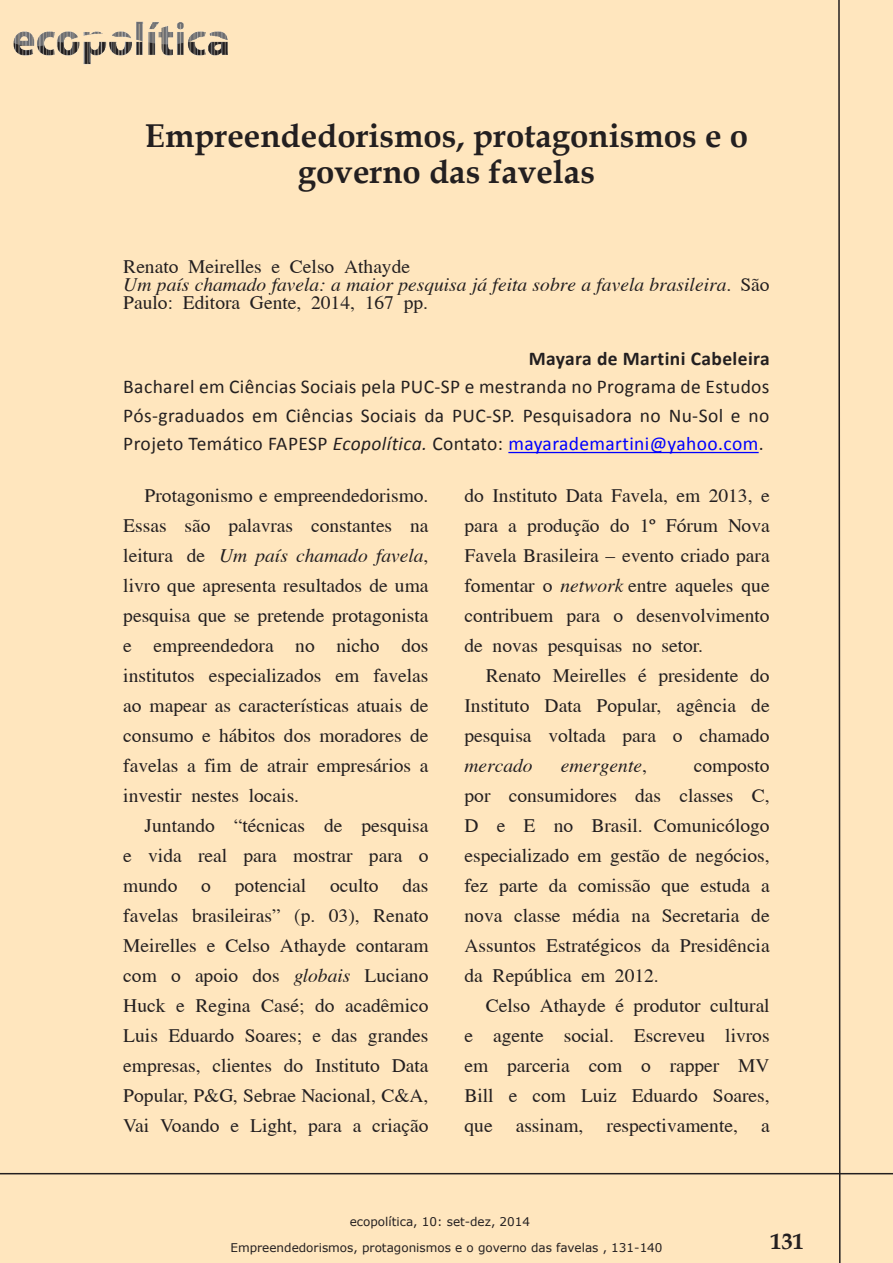
<style>
.page{position:relative;width:893px;height:1263px;background:#fff}
.page>*{position:absolute;margin:0;border:0;box-sizing:border-box;transform-origin:0 0}
.t1{font:700 33px/36px "Book Antiqua";color:#231f20;text-align:center}
._4__intertítulo{font:700 22.5px "Book Antiqua";color:#231f20}
._6__corpo_resenha_e{font:19.5px/30px "Cardiff";color:#231f20;text-align:justify}
._7__descrição_autor{font:19.5px/28.5px "Calibri";letter-spacing:.02em;color:#231f20;text-align:justify}
._6_bibliografia_corp{font:italic 19.5px/18px "Cardiff";color:#231f20}
._6_bibliografia_corp-2{font:19.5px "Cardiff";color:#231f20}
._7__descrição_autor-2{font:700 19.5px "Calibri";letter-spacing:.02em;color:#231f20}
._6__corpo_resenha_e-2{font:italic 19.5px "Cardiff";color:#231f20}
.t2{font:12px/25.7px "Verdana";color:#231f20}
.s1{font-style:normal}
.s2{font-style:italic}
.s3{color:#00f}
</style>
<div class="page">
<img style="left:12px;top:17px;width:219px;height:51px">
<hr style="left:0;top:1173px;width:893px;height:1px;background:#231f20">
<svg style="left:837px;top:0;width:4px;height:1263px;background:#ab9a82"></svg>
<hr style="left:508px;top:452px;width:251px;height:1px;background:#00f">
<p class="t1" style="left:145px;top:118px;width:605px">Empreendedorismos, protagonismos e o governo das favelas</p>
<p class="_6_bibliografia_corp-2" style="left:123px;top:256px;width:288px">Renato Meirelles e Celso Athayde</p>
<p class="_6_bibliografia_corp" style="left:123px;top:276px;width:648px">Um país chamado favela: a maior pesquisa já feita sobre a favela brasileira<span class="s1">. São<br>Paulo: Editora Gente, 2014, 167 pp.</span></p>
<p class="_7__descrição_autor-2" style="left:529px;top:346px;width:242px">Mayara de Martini Cabeleira</p>
<p class="_7__descrição_autor" style="left:123px;top:373px;width:648px">Bacharel em Ciências Sociais pela PUC-SP e mestranda no Programa de Estudos Pós-graduados em Ciências Sociais da PUC-SP. Pesquisadora no Nu-Sol e no Projeto Temático FAPESP <span class="s2">Ecopolítica.</span> Contato: <span class="s3">mayarademartini@yahoo.com</span>.</p>
<p class="_6__corpo_resenha_e" style="left:123px;top:480px;width:307px;text-indent:21px">Protagonismo e empreendedorismo.<br>Essas são palavras constantes na leitura de <span class="s2">Um país chamado favela</span>, livro que apresenta resultados de uma pesquisa que se pretende protagonista e empreendedora no nicho dos institutos especializados em favelas ao mapear as características atuais de consumo e hábitos dos moradores de favelas a fim de atrair empresários a investir nestes locais.</p>
<p class="_6__corpo_resenha_e" style="left:123px;top:810px;width:307px;text-indent:21px">Juntando “técnicas de pesquisa e vida real para mostrar para o mundo o potencial oculto das favelas brasileiras” (p. 03), Renato Meirelles e Celso Athayde contaram com o apoio dos <span class="s2">globais</span> Luciano Huck e Regina Casé; do acadêmico Luis Eduardo Soares; e das grandes empresas, clientes do Instituto Data Popular, P&amp;G, Sebrae Nacional, C&amp;A, Vai Voando e Light, para a criação</p>
<p class="_6__corpo_resenha_e" style="left:464px;top:480px;width:307px">do Instituto Data Favela, em 2013, e para a produção do 1º Fórum Nova Favela Brasileira – evento criado para fomentar o <span class="s2">network</span> entre aqueles que contribuem para o desenvolvimento de novas pesquisas no setor.</p>
<p class="_6__corpo_resenha_e" style="left:464px;top:660px;width:307px;text-indent:21px">Renato Meirelles é presidente do Instituto Data Popular, agência de pesquisa voltada para o chamado <span class="s2">mercado</span></p>
<p class="_6__corpo_resenha_e" style="left:464px;top:750px;width:307px;text-indent:229px">composto por consumidores das classes C, D e E no Brasil. Comunicólogo especializado em gestão de negócios, fez parte da comissão que estuda a nova classe média na Secretaria de Assuntos Estratégicos da Presidência da República em 2012.</p>
<p class="_6__corpo_resenha_e" style="left:464px;top:990px;width:307px;text-indent:21px">Celso Athayde é produtor cultural e agente social. Escreveu livros em parceria com o rapper MV Bill e com Luiz Eduardo Soares, que assinam, respectivamente, a</p>
<p class="_6__corpo_resenha_e-2" style="left:561px;top:755px;width:88px">emergente<span class="s1">,</span></p>
<p class="t2" style="left:230px;top:1209px;width:434px;text-indent:119px">ecopolítica, 10: set-dez, 2014<br>Empreendedorismos, protagonismos e o governo das favelas , 131-140</p>
<p class="_4__intertítulo" style="left:770px;top:1226px;width:35px">131</p>
</div>
